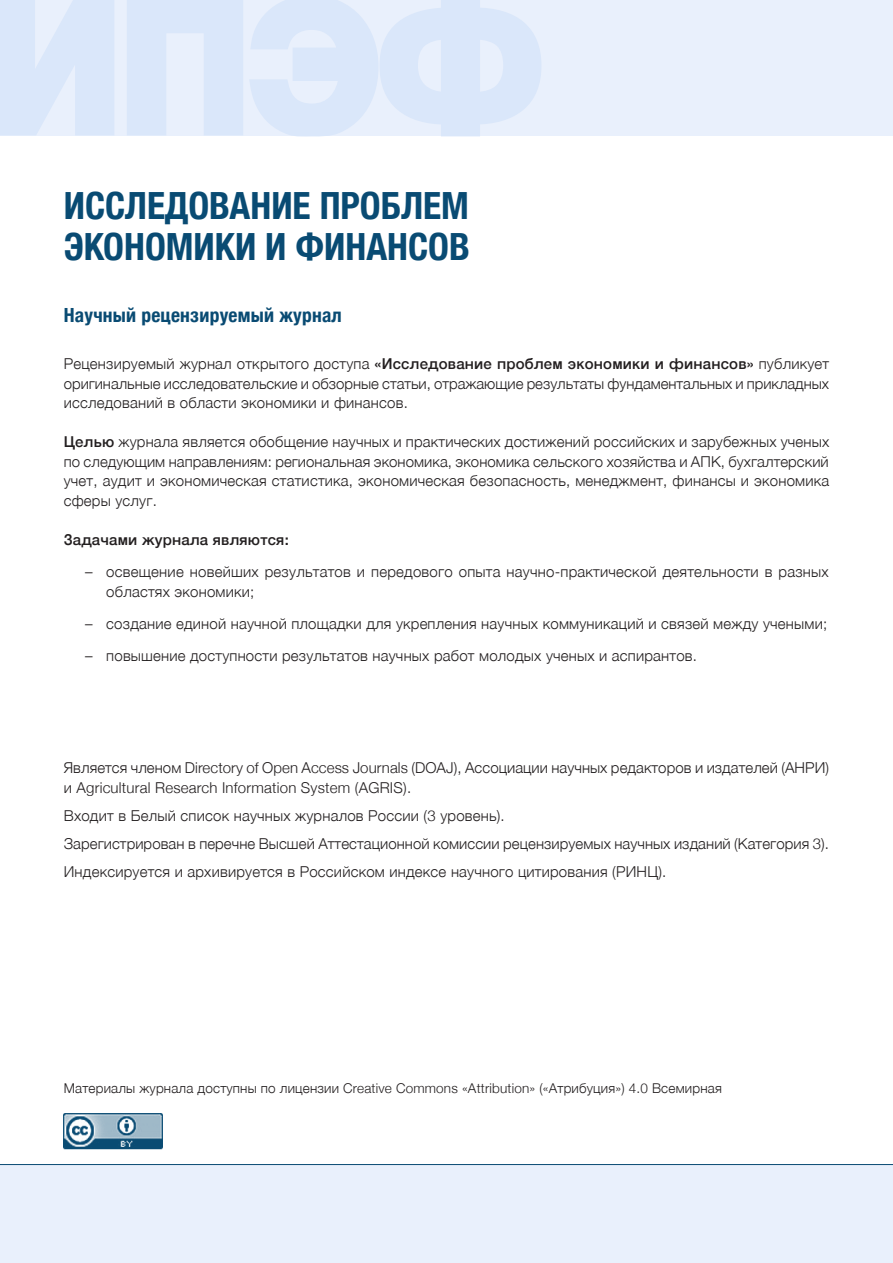
<style>
.page{position:relative;width:893px;height:1263px;background:#fff}
.page>*{position:absolute;margin:0;border:0;box-sizing:border-box;transform-origin:0 0}
.ЗАГОЛОВОК{font:700 condensed 37.5px/40.5px "Helvetica Neue";color:#094b73}
.t1{font:700 condensed 19.5px "Helvetica Neue";letter-spacing:.01em;color:#094b73}
.t2{font:300 15px/19.5px "Helvetica Neue";letter-spacing:.015em;color:#231f20;text-align:justify}
.t3{font:500 15px "Helvetica Neue";letter-spacing:.015em;color:#231f20}
.t4{font:300 13.5px "Helvetica Neue";letter-spacing:.015em;color:#231f20}
.s1{font-weight:500}
</style>
<div class="page">
<div style="left:0;top:0;width:893px;height:135px;background:#e9f0fc"></div>
<svg style="left:0;top:0;width:547px;height:137px"></svg>
<div style="left:0;top:1165px;width:893px;height:98px;background:#e9f0fc"></div>
<hr style="left:0;top:1164px;width:893px;height:1px;background:#094b73">
<img style="left:64px;top:1113px;width:99px;height:36px">
<p class="ЗАГОЛОВОК" style="left:64px;top:183px;width:408px">ИССЛЕДОВАНИЕ ПРОБЛЕМ<br>ЭКОНОМИКИ И ФИНАНСОВ</p>
<p class="t1" style="left:64px;top:299px;width:280px">Научный рецензируемый журнал</p>
<p class="t2" style="left:64px;top:353px;width:767px">Рецензируемый журнал открытого доступа <span class="s1">«Исследование проблем экономики и финансов»</span> публикует оригинальные исследовательские и обзорные статьи, отражающие результаты фундаментальных и прикладных исследований в области экономики и финансов.</p>
<p class="t2" style="left:64px;top:431px;width:767px"><span class="s1">Целью</span> журнала является обобщение научных и практических достижений российских и зарубежных ученых по следующим направлениям: региональная экономика, экономика сельского хозяйства и АПК, бухгалтерский учет, аудит и экономическая статистика, экономическая безопасность, менеджмент, финансы и экономика сферы услуг.</p>
<p class="t3" style="left:64px;top:527px;width:227px">Задачами журнала являются:</p>
<p class="t2" style="left:106px;top:561px;width:724px;text-indent:-21px">– освещение новейших результатов и передового опыта научно-практической деятельности в разных областях экономики;</p>
<p class="t2" style="left:85px;top:613px;width:744px">– создание единой научной площадки для укрепления научных коммуникаций и связей между учеными;</p>
<p class="t2" style="left:85px;top:645px;width:614px">– повышение доступности результатов научных работ молодых ученых и аспирантов.</p>
<p class="t2" style="left:64px;top:757px;width:767px">Является членом Directory of Open Access Journals (DOAJ), Ассоциации научных редакторов и издателей (АНРИ) и Agricultural Research Information System (AGRIS).</p>
<p class="t2" style="left:64px;top:804px;width:442px">Входит в Белый список научных журналов России (3 уровень).</p>
<p class="t2" style="left:64px;top:832px;width:767px">Зарегистрирован в перечне Высшей Аттестационной комиссии рецензируемых научных изданий (Категория 3).</p>
<p class="t2" style="left:64px;top:860px;width:604px">Индексируется и архивируется в Российском индексе научного цитирования (РИНЦ).</p>
<p class="t4" style="left:64px;top:1077px;width:659px">Материалы журнала доступны по лицензии Creative Commons «Attribution» («Атрибуция») 4.0 Всемирная</p>
</div>
